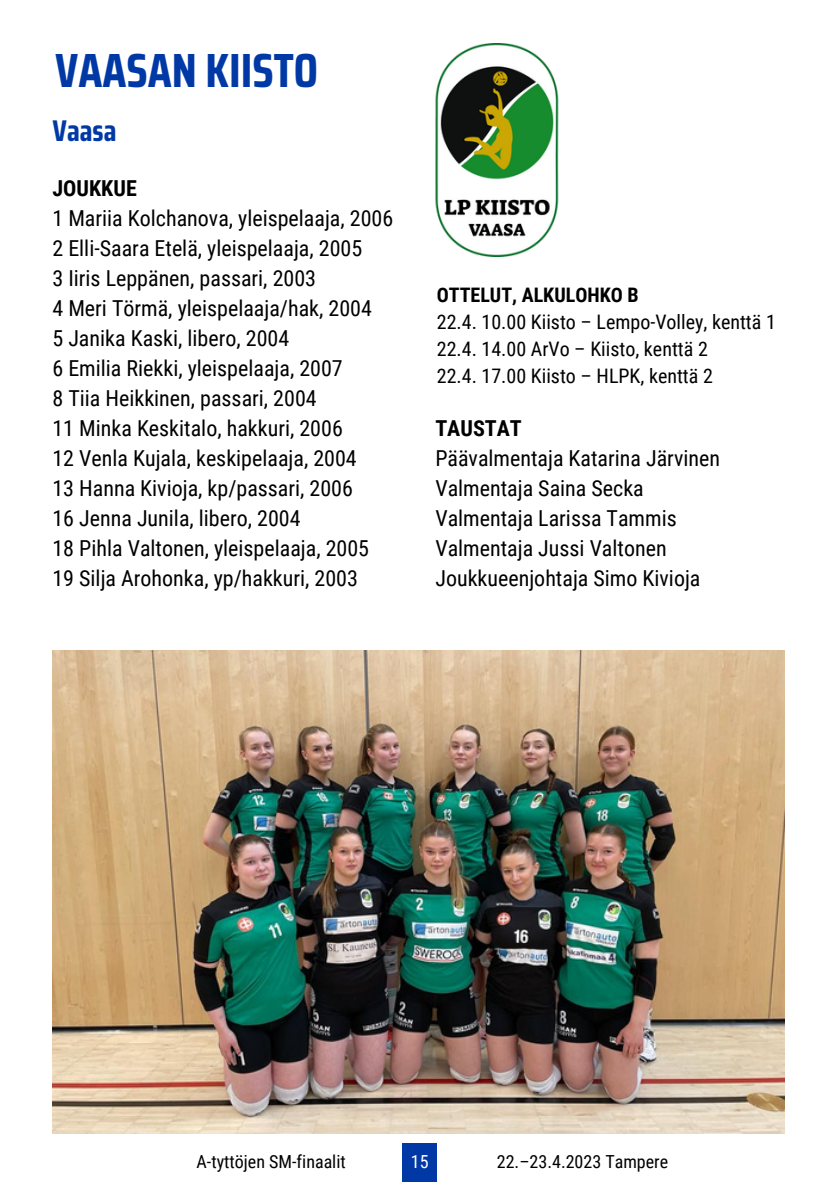
<style>
.page{position:relative;width:839px;height:1191px;background:#fff}
.page>*{position:absolute;margin:0;border:0;box-sizing:border-box;transform-origin:0 0}
.t1{font:700 48px "Saira Condensed";color:#0039a6}
.t2{font:700 30px "Saira Condensed";color:#0039a6}
.t3{font:22px/30px "Roboto Condensed";color:#000}
.t4{font:700 22px "Roboto Condensed";color:#000}
.t5{font:20px/27px "Roboto Condensed";color:#000}
.t6{font:700 20px "Roboto Condensed";color:#000}
.t7{font:18px "Roboto Condensed";color:#000}
.t8{font:18px "Roboto Condensed";color:#fff}
</style>
<div class="page">
<div style="left:403px;top:1143px;width:34px;height:38px;background:#0039a6"></div>
<img style="left:52px;top:650px;width:732px;height:483px">
<img style="left:435px;top:43px;width:124px;height:213px">
<h1 class="t1" style="left:55px;top:33px;width:264px">VAASAN KIISTO</h1>
<h2 class="t2" style="left:52px;top:106px;width:66px">Vaasa</h2>
<p class="t4" style="left:52px;top:176px;width:86px">JOUKKUE</p>
<p class="t3" style="left:52px;top:204px;width:342px">1 Mariia Kolchanova, yleispelaaja, 2006<br>2 Elli-Saara Etelä, yleispelaaja, 2005<br>3 Iiris Leppänen, passari, 2003<br>4 Meri Törmä, yleispelaaja/hak, 2004<br>5 Janika Kaski, libero, 2004<br>6 Emilia Riekki, yleispelaaja, 2007<br>8 Tiia Heikkinen, passari, 2004<br>11 Minka Keskitalo, hakkuri, 2006<br>12 Venla Kujala, keskipelaaja, 2004<br>13 Hanna Kivioja, kp/passari, 2006<br>16 Jenna Junila, libero, 2004<br>18 Pihla Valtonen, yleispelaaja, 2005<br>19 Silja Arohonka, yp/hakkuri, 2003</p>
<p class="t6" style="left:437px;top:283px;width:203px">OTTELUT, ALKULOHKO B</p>
<p class="t5" style="left:437px;top:309px;width:340px">22.4. 10.00 Kiisto – Lempo-Volley, kenttä 1<br>22.4. 14.00 ArVo – Kiisto, kenttä 2<br>22.4. 17.00 Kiisto – HLPK, kenttä 2</p>
<p class="t4" style="left:435px;top:416px;width:88px">TAUSTAT</p>
<p class="t3" style="left:435px;top:444px;width:286px">Päävalmentaja Katarina Järvinen<br>Valmentaja Saina Secka<br>Valmentaja Larissa Tammis<br>Valmentaja Jussi Valtonen<br>Joukkueenjohtaja Simo Kivioja</p>
<p class="t7" style="left:196px;top:1151px;width:151px">A-tyttöjen SM-finaalit</p>
<p class="t8" style="left:411px;top:1152px;width:19px">15</p>
<p class="t7" style="left:497px;top:1151px;width:173px">22.–23.4.2023 Tampere</p>
</div>
